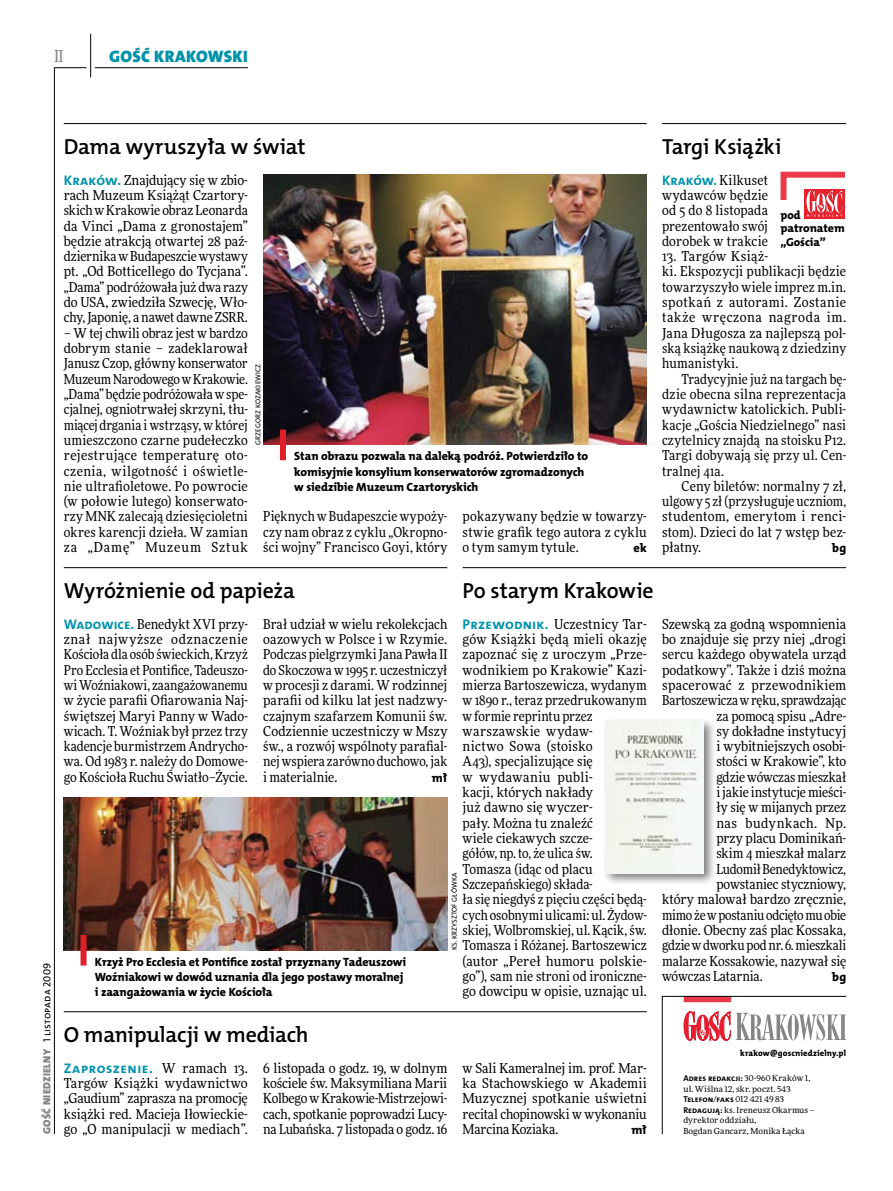
<style>
.page{position:relative;width:893px;height:1191px;background:#fff}
.page>*{position:absolute;margin:0;border:0;box-sizing:border-box;transform-origin:0 0}
.t1{font:21.9px "The Mix HP6 Se Bld";letter-spacing:-.01em;color:#000}
.t2{font:16.65px "The Mix HP9 Blk";letter-spacing:.02em;color:#0093aa}
.t3{font:500 16.5px "Freeday Narrow";color:#858486;scale:.9 1}
.t4{font:13.95px "The Mix HP7 Bld";letter-spacing:.035em;color:#0093aa}
.t5{font:13.65px/15.3px "Freeday Narrow News";letter-spacing:.005em;color:#000;text-align:justify}
.t6{font:13.65px "Freeday Narrow News";letter-spacing:-.015em;color:#000}
.t7{font:13.65px "Freeday Narrow News";letter-spacing:.04em;color:#000}
.t8{font:12.3px "The Mix HP8 Ex Bld";letter-spacing:.045em;color:#000}
.t9{font:12px/15.3px "The Mix HP8 Ex Bld";letter-spacing:-.005em;color:#000}
.t10{font:11.7px/13.5px "The Mix HP8 Ex Bld";letter-spacing:-.005em;color:#000}
.t11{font:10.5px "The Mix HP9 Blk";letter-spacing:.025em;color:#858486}
.t12{font:8.55px "The Mix HP7 Bld";letter-spacing:.005em;color:#000}
.t13{font:8.55px "The Mix HP8 Ex Bld";letter-spacing:.015em;color:#000}
.t14{font:8.4px/10.5px "Freeday News";letter-spacing:.02em;color:#000}
.t15{font:7.2px "The Mix HP5 Plain";letter-spacing:.01em;color:#000}
.s1{font-family:"The Mix HP7 Bld";font-size:13.95px;color:#0093aa}
.s2{font-family:"The Mix HP5 Plain";color:#000}
.s3{font-family:"Freeday Narrow News";font-size:13.65px;color:#000}
.s4{font-family:"Freeday News";font-size:8.4px}
.s5{font-family:"The Mix HP7 Bld";font-size:8.55px}
</style>
<div class="page">
<hr style="left:54px;top:67px;width:1px;height:1067px;background:#000">
<hr style="left:90px;top:34px;width:1px;height:43px;background:#000">
<hr style="left:54px;top:67px;width:32px;height:1px;background:#000">
<hr style="left:95px;top:67px;width:153px;height:1px;background:#000">
<svg style="left:662px;top:996px;width:185px;height:138px"></svg>
<hr style="left:64px;top:123px;width:583px;height:1px;background:#000">
<img style="left:263px;top:174px;width:384px;height:271px">
<div style="left:280px;top:429px;width:6px;height:31px;background:#df1f2a"></div>
<hr style="left:662px;top:123px;width:184px;height:1px;background:#000">
<div style="left:804px;top:189px;width:40px;height:30px;background:linear-gradient(to right,#ea202c,#ea202c)"></div>
<svg style="left:780px;top:171px;width:65px;height:45px"></svg>
<hr style="left:64px;top:567px;width:383px;height:1px;background:#000">
<img style="left:64px;top:797px;width:383px;height:153px">
<hr style="left:64px;top:1011px;width:583px;height:1px;background:#000">
<div style="left:81px;top:935px;width:6px;height:30px;background:#df1f2a"></div>
<hr style="left:463px;top:567px;width:383px;height:1px;background:#000">
<div style="left:602px;top:717px;width:114px;height:169px;background:#000;opacity:.5"></div>
<img style="left:605px;top:720px;width:99px;height:153px">
<p class="t3" style="left:54px;top:46px;width:11px">II</p>
<p class="t2" style="left:109px;top:46px;width:140px">GOŚĆ KRAKOWSKI</p>
<h1 class="t1" style="left:64px;top:132px;width:243px">Dama wyruszyła w świat</h1>
<p class="t5" style="left:64px;top:172px;width:186px"><span class="s1">Kraków.</span> Znajdujący się w zbio&shy;rach Muzeum Książąt Czartory&shy;skich w Krakowie obraz Leonarda da Vinci „Dama z gronostajem” będzie atrakcją otwartej 28 paź&shy;dziernika wBudapeszcie wystawy pt. „Od Botticellego do Tycjana”. „Dama” podróżowała już dwa razy do USA, zwiedziła Szwecję, Wło&shy;chy, Japonię, a nawet dawne ZSRR.</p>
<p class="t5" style="left:64px;top:325px;width:186px">– W tej chwili obraz jest w bardzo dobrym stanie – zadeklarował Janusz Czop, główny konserwator Muzeum Narodowego wKrakowie. „Dama” będzie podróżowała wspe&shy;cjalnej, ogniotrwałej skrzyni, tłu&shy;miącej drgania i wstrząsy, w której umieszczono czarne pudełeczko rejestrujące temperaturę oto&shy;czenia, wilgotność i oświetle&shy;nie ultrafioletowe. Po powrocie (w połowie lutego) konserwato&shy;rzy MNK zalecają dziesięcioletni okres karencji dzieła. W zamian za „Damę” Muzeum Sztuk</p>
<p class="t15" style="left:253px;top:445px;width:83px;rotate:-90deg">Grzegorz Kozakiewicz</p>
<p class="t9" style="left:294px;top:448px;width:295px">Stan obrazu pozwala na daleką podróż. Potwierdziło to komisyjnie konsylium konserwatorów zgromadzonych w siedzibie Muzeum Czartoryskich</p>
<p class="t5" style="left:263px;top:509px;width:186px">Pięknych w Budapeszcie wypoży&shy;czy nam obraz z cyklu „Okropno&shy;ści wojny” Francisco Goyi, który</p>
<p class="t5" style="left:463px;top:509px;width:186px">pokazywany będzie w towarzy&shy;stwie grafik tego autora z cyklu o tym samym tytule.</p>
<p class="t8" style="left:634px;top:540px;width:15px">ek</p>
<h1 class="t1" style="left:662px;top:132px;width:121px">Targi Książki</h1>
<p class="t5" style="left:662px;top:172px;width:107px"><span class="s1">Kraków.</span> Kilkuset wydawców będzie od 5 do 8 listopada prezentowało swój dorobek w trakcie</p>
<p class="t5" style="left:662px;top:248px;width:186px;text-align:left">13. Targów Książ-<br>ki. Ekspozycji publikacji będzie towarzyszyło wiele imprez m.in. spotkań z autorami. Zostanie także wręczona nagroda im.<br>Jana Długosza za najlepszą pol&shy;ską książkę naukową z dziedziny humanistyki.</p>
<p class="t5" style="left:662px;top:371px;width:186px;text-indent:20px">Tradycyjnie już na targach bę&shy;dzie obecna silna reprezentacja wydawnictw katolickich. Publi&shy;kacje „Gościa Niedzielnego” nasi czytelnicy znajdą na stoisku P12.<br>Targi dobywają się przy ul. Cen&shy;tralnej 41a.</p>
<p class="t5" style="left:662px;top:478px;width:186px;text-indent:20px">Ceny biletów: normalny 7 zł, ulgowy 5 zł (przysługuje uczniom, studentom, emerytom i renci&shy;stom). Dzieci do lat 7 wstęp bez&shy;płatny.</p>
<p class="t10" style="left:780px;top:208px;width:65px">pod patronatem „Gościa”</p>
<p class="t8" style="left:832px;top:540px;width:15px">bg</p>
<p class="t11" style="left:40px;top:1134px;width:173px;rotate:-90deg">GOŚĆ NIEDZIELNY <span class="s2">1 listopada 2009</span></p>
<h1 class="t1" style="left:64px;top:576px;width:233px">Wyróżnienie od papieża</h1>
<p class="t5" style="left:64px;top:616px;width:186px"><span class="s1">Wadowice.</span> Benedykt XVI przy&shy;znał najwyższe odznaczenie Kościoła dla osób świeckich, Krzyż Pro Ecclesia et Pontifice, Tadeuszo&shy;wi Woźniakowi, zaangażowanemu w życie parafii Ofiarowania Naj&shy;świętszej Maryi Panny w Wado&shy;wicach. T. Woźniak był przez trzy kadencje burmistrzem Andrycho&shy;wa. Od 1983 r. należy do Domowe&shy;go Kościoła Ruchu Światło–Życie.</p>
<p class="t5" style="left:263px;top:616px;width:186px">Brał udział w wielu rekolekcjach oazowych w Polsce i w Rzymie.<br>Podczas pielgrzymki Jana Pawła II do Skoczowa w 1995 r. uczestniczył w procesji z darami. W rodzinnej parafii od kilku lat jest nadzwy&shy;czajnym szafarzem Komunii św.<br>Codziennie uczestniczy w Mszy św., a rozwój wspólnoty parafial&shy;nej wspiera zarówno duchowo, jak i materialnie.</p>
<h1 class="t1" style="left:463px;top:576px;width:192px">Po starym Krakowie</h1>
<p class="t5" style="left:463px;top:616px;width:186px;text-align:left"><span class="s1">Przewodnik.</span> Uczestnicy Tar&shy;gów Książki będą mieli okazję zapoznać się z uroczym „Prze&shy;wodnikiem po Krakowie” Kazi&shy;mierza Bartoszewicza, wydanym w 1890 r., teraz przedrukowanym w formie reprintu przez warszawskie wydaw-<br>nictwo Sowa (stoisko<br>A43), specjalizujące się<br>w wydawaniu publi-<br>kacji, których nakłady<br>już dawno się wyczer-<br>pały. Można tu znaleźć<br>wiele ciekawych szcze-<br>gółów, np. to, że ulica św.<br>Tomasza (idąc od placu<br>Szczepańskiego) składa-<br>ła się niegdyś z pięciu części będą&shy;cych osobnymi ulicami: ul. Żydow&shy;skiej, Wolbromskiej, ul. Kącik, św.<br>Tomasza i Różanej. Bartoszewicz (autor „Pereł humoru polskie&shy;go”), sam nie stroni od ironiczne&shy;go dowcipu w opisie, uznając ul.</p>
<p class="t5" style="left:662px;top:616px;width:186px">Szewską za godną wspomnienia</p>
<p class="t5" style="left:662px;top:631px;width:186px">bo znajduje się przy niej „drogi</p>
<p class="t5" style="left:662px;top:646px;width:186px">sercu każdego obywatela urząd</p>
<p class="t5" style="left:662px;top:662px;width:186px">podatkowy”. Także i dziś można</p>
<p class="t5" style="left:662px;top:677px;width:186px">spacerować z przewodnikiem</p>
<p class="t6" style="left:662px;top:692px;width:186px">Bartoszewicza wręku, sprawdzając</p>
<p class="t5" style="left:716px;top:708px;width:131px">za pomocą spisu „Adre-</p>
<p class="t5" style="left:716px;top:723px;width:131px">sy dokładne instytucyj</p>
<p class="t5" style="left:716px;top:738px;width:131px">i wybitniejszych osobi-</p>
<p class="t5" style="left:716px;top:754px;width:131px">stości w Krakowie”, kto</p>
<p class="t5" style="left:716px;top:769px;width:131px">gdzie wówczas mieszkał</p>
<p class="t5" style="left:716px;top:784px;width:131px">ijakie instytucje mieści-</p>
<p class="t5" style="left:716px;top:799px;width:131px">ły się w mijanych przez</p>
<p class="t7" style="left:716px;top:814px;width:131px">nas budynkach. Np.</p>
<p class="t5" style="left:716px;top:830px;width:131px">przy placu Dominikań-</p>
<p class="t5" style="left:716px;top:845px;width:131px">skim 4 mieszkał malarz</p>
<p class="t6" style="left:716px;top:860px;width:131px">Ludomił Benedyktowicz,</p>
<p class="t5" style="left:716px;top:876px;width:131px">powstaniec styczniowy,</p>
<p class="t5" style="left:662px;top:891px;width:186px">który malował bardzo zręcznie,</p>
<p class="t6" style="left:662px;top:906px;width:186px">mimo żewpostaniu odcięto mu obie</p>
<p class="t5" style="left:662px;top:922px;width:186px">dłonie. Obecny zaś plac Kossaka,</p>
<p class="t5" style="left:662px;top:937px;width:186px">gdzie wdworku pod nr. 6. mieszkali</p>
<p class="t5" style="left:662px;top:953px;width:186px">malarze Kossakowie, nazywał się</p>
<p class="t5" style="left:662px;top:968px;width:102px">wówczas Latarnia.</p>
<p class="t8" style="left:832px;top:968px;width:15px">bg</p>
<p class="t8" style="left:432px;top:769px;width:17px">mł</p>
<p class="t15" style="left:450px;top:950px;width:79px;rotate:-90deg">ks. Krzysztof Głów ka</p>
<p class="t9" style="left:95px;top:954px;width:313px">Krzyż Pro Ecclesia et Pontifice został przyznany Tadeuszowi<br>Woźniakowi w dowód uznania dla jego postawy moralnej i zaangażowania w życie Kościoła</p>
<h1 class="t1" style="left:64px;top:1020px;width:246px">O manipulacji w mediach</h1>
<p class="t4" style="left:64px;top:1059px;width:186px">Zaproszenie. <span class="s3">W ramach 13.</span></p>
<p class="t5" style="left:64px;top:1075px;width:186px">Targów Książki wydawnictwo „Gaudium” zaprasza na promocję książki red. Macieja Iłowieckie&shy;go „O manipulacji w mediach”.</p>
<p class="t5" style="left:263px;top:1060px;width:186px">6 listopada o godz. 19, w dolnym kościele św. Maksymiliana Marii Kolbego w Krakowie-Mistrzejowi&shy;cach, spotkanie poprowadzi Lucy&shy;na Lubańska. 7 listopada o godz. 16</p>
<p class="t5" style="left:463px;top:1060px;width:186px">w Sali Kameralnej im. prof. Mar&shy;ka Stachowskiego w Akademii Muzycznej spotkanie uświetni recital chopinowski w wykonaniu Marcina Koziaka.</p>
<p class="t8" style="left:631px;top:1122px;width:17px">mł</p>
<p class="t13" style="left:740px;top:1047px;width:108px">krakow@goscniedzielny.pl</p>
<p class="t12" style="left:683px;top:1073px;width:129px">Adres redakcji: <span class="s4">30-960 Kraków 1,</span></p>
<p class="t14" style="left:683px;top:1083px;width:109px">ul. Wiślna 12, skr. poczt. 543</p>
<p class="t12" style="left:683px;top:1094px;width:102px">Telefon<span class="s4">/</span>faks <span class="s4">012 421 49 83</span></p>
<p class="t14" style="left:683px;top:1104px;width:133px"><span class="s5">Redagują:</span> ks. Ireneusz Okarmus – dyrektor oddziału,<br>Bogdan Gancarz, Monika Łącka</p>
</div>
